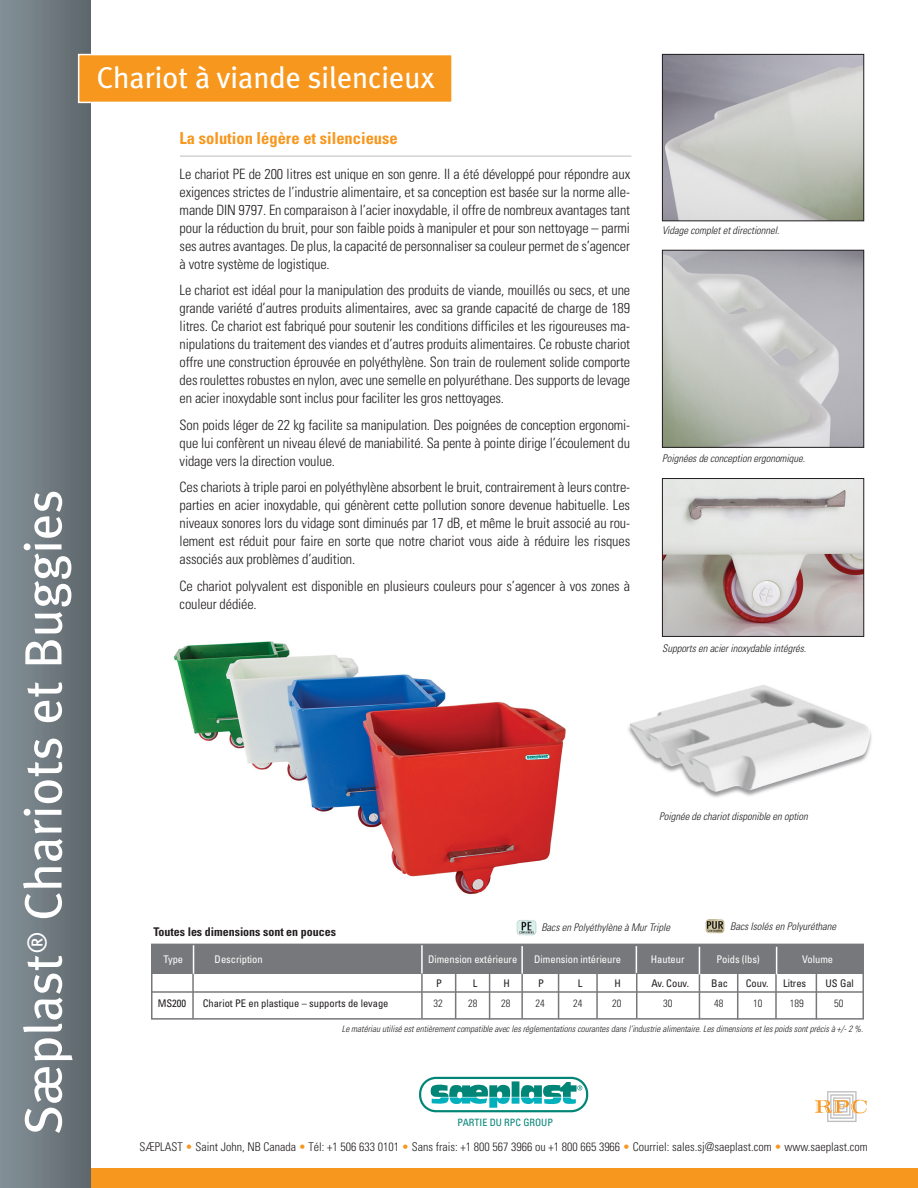
<style>
.page{position:relative;width:918px;height:1188px;background:#fff}
.page>*{position:absolute;margin:0;border:0;box-sizing:border-box;transform-origin:0 0}
.t1{font:52.5px "Meta Plus";color:#fff}
.t2{font:30px "Meta Plus";color:#fff}
.t3{font:700 condensed 16.5px "Univers";color:#f7971d}
.t4{font:300 condensed 14.25px/18px "Univers";letter-spacing:-.01em;color:#231f20;text-align:justify}
.t5{font:300 condensed 12px "Univers";color:#231f20}
.t6{font:700 condensed 12px "Univers";letter-spacing:-.005em;color:#231f20}
.t7{font:italic 300 condensed 10.5px "Univers";letter-spacing:-.005em;color:#231f20}
.t8{font:condensed 10.5px "Univers";letter-spacing:-.005em;color:#fff}
.t9{font:condensed 10.5px "Univers";letter-spacing:-.005em;color:#231f20}
.t10{font:300 condensed 10.5px "Univers";letter-spacing:-.005em;color:#231f20}
.t11{font:condensed 10.05px "Univers";color:#008577}
.t12{font:italic 300 condensed 9px "Univers";letter-spacing:-.005em;color:#231f20}
.s1{color:#f7971d}
</style>
<div class="page">
<div style="left:79px;top:1169px;width:839px;height:19px;background:#f7971d"></div>
<img style="left:0;top:0;width:91px;height:1188px">
<div style="left:78px;top:54px;width:375px;height:49px;background:#f7971d;border:2px solid #fff"></div>
<img style="left:174px;top:641px;width:392px;height:254px">
<img style="left:664px;top:56px;width:198px;height:163px">
<div style="left:662px;top:54px;width:202px;height:167px;border:1px solid #231f20"></div>
<img style="left:664px;top:252px;width:198px;height:194px">
<div style="left:662px;top:250px;width:202px;height:198px;border:1px solid #231f20"></div>
<img style="left:628px;top:685px;width:244px;height:113px">
<img style="left:664px;top:480px;width:198px;height:155px">
<div style="left:662px;top:478px;width:202px;height:159px;border:1px solid #231f20"></div>
<hr style="left:180px;top:156px;width:451px;height:1px;background:#bcbdc0">
<div style="left:151px;top:944px;width:713px;height:76px;border:2px solid #76787b"></div>
<div style="left:152px;top:945px;width:712px;height:29px;background:#76787b"></div>
<hr style="left:192px;top:968px;width:2px;height:51px;background:#76787b">
<hr style="left:421px;top:968px;width:2px;height:50px;background:#76787b">
<hr style="left:455px;top:968px;width:1px;height:51px;background:#76787b">
<hr style="left:489px;top:967px;width:1px;height:53px;background:#76787b">
<hr style="left:521px;top:968px;width:2px;height:51px;background:#76787b">
<hr style="left:558px;top:968px;width:1px;height:51px;background:#76787b">
<hr style="left:596px;top:968px;width:2px;height:51px;background:#76787b">
<svg style="left:193px;top:945px;width:1px;height:29px"></svg>
<hr style="left:421px;top:945px;width:2px;height:29px;background:#fff">
<hr style="left:521px;top:946px;width:2px;height:28px;background:#fff">
<svg style="left:636px;top:946px;width:1px;height:27px"></svg>
<hr style="left:152px;top:991px;width:712px;height:2px;background:#76787b">
<hr style="left:636px;top:973px;width:1px;height:46px;background:#76787b">
<hr style="left:699px;top:972px;width:1px;height:47px;background:#76787b">
<hr style="left:737px;top:974px;width:1px;height:46px;background:#76787b">
<hr style="left:775px;top:972px;width:2px;height:47px;background:#76787b">
<hr style="left:816px;top:973px;width:1px;height:46px;background:#76787b">
<svg style="left:699px;top:947px;width:1px;height:27px"></svg>
<svg style="left:776px;top:947px;width:1px;height:27px"></svg>
<img style="left:516px;top:920px;width:20px;height:15px">
<img style="left:706px;top:919px;width:18px;height:14px">
<svg style="left:815px;top:1091px;width:52px;height:31px"></svg>
<div style="left:419px;top:1077px;width:169px;height:35px;border:2px solid #008577;border-radius:16px"></div>
<svg style="left:430px;top:1081px;width:152px;height:27px"></svg>
<h1 class="t1" style="left:13px;top:1135px;width:647px;rotate:-90deg">Sæplast<sup>®</sup> Chariots et Buggies</h1>
<h2 class="t2" style="left:97px;top:60px;width:339px">Chariot à viande silencieux</h2>
<p class="t3" style="left:180px;top:128px;width:220px">La solution légère et silencieuse</p>
<p class="t4" style="left:180px;top:164px;width:452px">Le chariot PE de 200 litres est unique en son genre. Il a été développé pour répondre aux exigences strictes de l’industrie alimentaire, et sa conception est basée sur la norme alle&shy;mande DIN 9797. En comparaison à l’acier inoxydable, il offre de nombreux avantages tant pour la réduction du bruit, pour son faible poids à manipuler et pour son nettoyage – parmi ses autres avantages. De plus, la capacité de personnaliser sa couleur permet de s’agencer à votre système de logistique.</p>
<p class="t4" style="left:180px;top:281px;width:452px">Le chariot est idéal pour la manipulation des produits de viande, mouillés ou secs, et une grande variété d’autres produits alimentaires, avec sa grande capacité de charge de 189 litres. Ce chariot est fabriqué pour soutenir les conditions difficiles et les rigoureuses ma&shy;nipulations du traitement des viandes et d’autres produits alimentaires. Ce robuste chariot offre une construction éprouvée en polyéthylène. Son train de roulement solide comporte des roulettes robustes en nylon, avec une semelle en polyuréthane. Des supports de levage en acier inoxydable sont inclus pour faciliter les gros nettoyages.</p>
<p class="t4" style="left:180px;top:415px;width:452px">Son poids léger de 22 kg facilite sa manipulation. Des poignées de conception ergonomi&shy;que lui confèrent un niveau élevé de maniabilité. Sa pente à pointe dirige l’écoulement du vidage vers la direction voulue.</p>
<p class="t4" style="left:180px;top:478px;width:452px">Ces chariots à triple paroi en polyéthylène absorbent le bruit, contrairement à leurs contre&shy;parties en acier inoxydable, qui génèrent cette pollution sonore devenue habituelle. Les niveaux sonores lors du vidage sont diminués par 17 dB, et même le bruit associé au rou&shy;lement est réduit pour faire en sorte que notre chariot vous aide à réduire les risques associés aux problèmes d’audition.</p>
<p class="t4" style="left:180px;top:576px;width:452px">Ce chariot polyvalent est disponible en plusieurs couleurs pour s’agencer à vos zones à couleur dédiée.</p>
<p class="t7" style="left:662px;top:224px;width:119px">Vidage complet et directionnel.</p>
<p class="t7" style="left:662px;top:452px;width:144px">Poignées de conception ergonomique.</p>
<p class="t7" style="left:662px;top:642px;width:145px">Supports en acier inoxydable intégrés.</p>
<p class="t7" style="left:659px;top:810px;width:150px">Poignée de chariot disponible en option</p>
<p class="t7" style="left:541px;top:921px;width:130px">Bacs en Polyéthylène à Mur Triple</p>
<p class="t7" style="left:730px;top:920px;width:108px">Bacs Isolés en Polyuréthane</p>
<p class="t6" style="left:154px;top:925px;width:184px">Toutes les dimensions sont en pouces</p>
<p class="t8" style="left:164px;top:952px;width:21px">Type</p>
<p class="t8" style="left:215px;top:952px;width:50px">Description</p>
<p class="t8" style="left:428px;top:952px;width:91px">Dimension extérieure</p>
<p class="t8" style="left:534px;top:952px;width:88px">Dimension intérieure</p>
<p class="t8" style="left:651px;top:952px;width:35px">Hauteur</p>
<p class="t8" style="left:716px;top:952px;width:45px">Poids (lbs)</p>
<p class="t8" style="left:802px;top:952px;width:32px">Volume</p>
<p class="t9" style="left:436px;top:976px;width:7px">P</p>
<p class="t9" style="left:473px;top:976px;width:6px">L</p>
<p class="t9" style="left:504px;top:976px;width:8px">H</p>
<p class="t9" style="left:538px;top:976px;width:7px">P</p>
<p class="t9" style="left:578px;top:976px;width:6px">L</p>
<p class="t9" style="left:615px;top:976px;width:8px">H</p>
<p class="t9" style="left:651px;top:976px;width:39px">Av. Couv.</p>
<p class="t9" style="left:711px;top:976px;width:18px">Bac</p>
<p class="t9" style="left:746px;top:976px;width:24px">Couv.</p>
<p class="t9" style="left:783px;top:976px;width:25px">Litres</p>
<p class="t9" style="left:826px;top:976px;width:30px">US Gal</p>
<p class="t9" style="left:158px;top:997px;width:30px">MS200</p>
<p class="t9" style="left:203px;top:997px;width:187px">Chariot PE en plastique – supports de levage</p>
<p class="t10" style="left:434px;top:997px;width:11px">32</p>
<p class="t10" style="left:468px;top:997px;width:11px">28</p>
<p class="t10" style="left:501px;top:997px;width:11px">28</p>
<p class="t10" style="left:536px;top:997px;width:11px">24</p>
<p class="t10" style="left:573px;top:997px;width:11px">24</p>
<p class="t10" style="left:612px;top:997px;width:11px">20</p>
<p class="t10" style="left:663px;top:997px;width:11px">30</p>
<p class="t10" style="left:714px;top:997px;width:11px">48</p>
<p class="t10" style="left:753px;top:997px;width:11px">10</p>
<p class="t10" style="left:790px;top:997px;width:15px">189</p>
<p class="t10" style="left:834px;top:997px;width:11px">50</p>
<p class="t12" style="left:342px;top:1023px;width:523px">Le matériau utilisé est entièrement compatible avec les réglementations courantes dans l’industrie alimentaire. Les dimensions et les poids sont précis à +/- 2 %.</p>
<p class="t11" style="left:458px;top:1116px;width:97px">PARTIE DU RPC GROUP</p>
<p class="t5" style="left:140px;top:1140px;width:730px">SÆPLAST <span class="s1">•</span> Saint John, NB Canada <span class="s1">•</span> Tél: +1 506 633 0101 <span class="s1">•</span> Sans frais: +1 800 567 3966 ou +1 800 665 3966 <span class="s1">•</span> Courriel: sales.sj@saeplast.com <span class="s1">•</span> www.saeplast.com</p>
</div>
